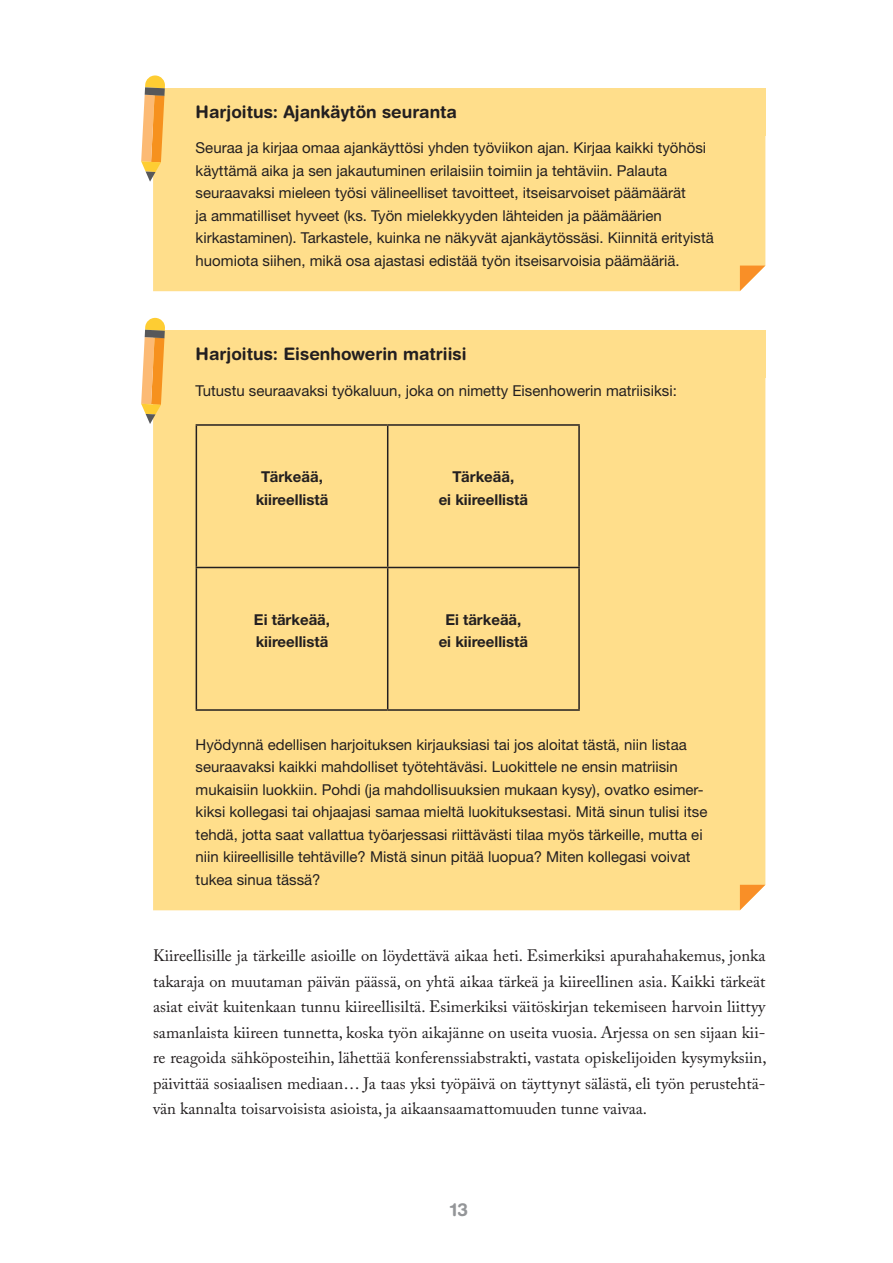
<style>
.page{position:relative;width:893px;height:1263px;background:#fff}
.page>*{position:absolute;margin:0;border:0;box-sizing:border-box;transform-origin:0 0}
.t1{font:700 18px "Helvetica Rounded LT Std";color:#939598}
.HARJOISTUS_otsikko{font:700 17.25px "Helvetica Rounded LT Std";color:#231f20}
.LEIPA{font:16.5px/25.5px "Adobe Caslon Pro";color:#231f20;text-align:justify}
.HARJOITUS_leipa{font:15px/22.5px "Helvetica Neue LT Std";color:#231f20}
.t2{font:700 15px/22.5px "Helvetica Neue LT Std";color:#231f20;text-align:center}
</style>
<div class="page">
<div style="left:153px;top:88px;width:612px;height:47px;background:#ffde8b"></div>
<div style="left:153px;top:135px;width:612px;height:156px;background:#ffde8b"></div>
<div style="left:153px;top:331px;width:612px;height:47px;background:#ffde8b"></div>
<div style="left:153px;top:378px;width:612px;height:532px;background:#ffde8b"></div>
<hr style="left:196px;top:424px;width:192px;height:2px;background:#231f20">
<hr style="left:196px;top:426px;width:1px;height:141px;background:#231f20">
<hr style="left:388px;top:424px;width:192px;height:2px;background:#231f20">
<hr style="left:387px;top:426px;width:1px;height:141px;background:#231f20">
<hr style="left:578px;top:426px;width:2px;height:141px;background:#231f20">
<hr style="left:196px;top:567px;width:192px;height:1px;background:#231f20">
<hr style="left:196px;top:568px;width:1px;height:141px;background:#231f20">
<hr style="left:388px;top:567px;width:192px;height:1px;background:#231f20">
<hr style="left:387px;top:568px;width:1px;height:141px;background:#231f20">
<hr style="left:578px;top:568px;width:2px;height:141px;background:#231f20">
<hr style="left:196px;top:709px;width:192px;height:2px;background:#231f20">
<hr style="left:388px;top:709px;width:192px;height:2px;background:#231f20">
<svg style="left:141px;top:75px;width:24px;height:107px;background:#eeb96b"></svg>
<svg style="left:141px;top:318px;width:24px;height:106px;background:#eeb96a"></svg>
<svg style="left:740px;top:266px;width:25px;height:25px"></svg>
<svg style="left:740px;top:885px;width:25px;height:25px"></svg>
<p class="HARJOISTUS_otsikko" style="left:196px;top:101px;width:263px">Harjoitus: Ajankäytön seuranta</p>
<p class="HARJOITUS_leipa" style="left:196px;top:136px;width:520px">Seuraa ja kirjaa omaa ajankäyttösi yhden työviikon ajan. Kirjaa kaikki työhösi käyttämä aika ja sen jakautuminen erilaisiin toimiin ja tehtäviin. Palauta seuraavaksi mieleen työsi välineelliset tavoitteet, itseisarvoiset päämäärät<br>ja ammatilliset hyveet (ks. Työn mielekkyyden lähteiden ja päämäärien kirkastaminen). Tarkastele, kuinka ne näkyvät ajankäytössäsi. Kiinnitä erityistä huomiota siihen, mikä osa ajastasi edistää työn itseisarvoisia päämääriä.</p>
<p class="HARJOISTUS_otsikko" style="left:196px;top:344px;width:273px">Harjoitus: Eisenhowerin matriisi</p>
<p class="HARJOITUS_leipa" style="left:196px;top:379px;width:483px">Tutustu seuraavaksi työkaluun, joka on nimetty Eisenhowerin matriisiksi:</p>
<p class="t2" style="left:256px;top:465px;width:74px">Tärkeää, kiireellistä</p>
<p class="t2" style="left:439px;top:465px;width:91px">Tärkeää,<br>ei kiireellistä</p>
<p class="t2" style="left:254px;top:608px;width:78px;text-align:left">Ei tärkeää, kiireellistä</p>
<p class="t2" style="left:439px;top:608px;width:91px">Ei tärkeää, ei kiireellistä</p>
<p class="HARJOITUS_leipa" style="left:196px;top:733px;width:513px">Hyödynnä edellisen harjoituksen kirjauksiasi tai jos aloitat tästä, niin listaa seuraavaksi kaikki mahdolliset työtehtäväsi. Luokittele ne ensin matriisin mukaisiin luokkiin. Pohdi (ja mahdollisuuksien mukaan kysy), ovatko esimer&shy;kiksi kollegasi tai ohjaajasi samaa mieltä luokituksestasi. Mitä sinun tulisi itse tehdä, jotta saat vallattua työarjessasi riittävästi tilaa myös tärkeille, mutta ei niin kiireellisille tehtäville? Mistä sinun pitää luopua? Miten kollegasi voivat tukea sinua tässä?</p>
<p class="LEIPA" style="left:153px;top:943px;width:615px">Kiireellisille ja tärkeille asioille on löydettävä aikaa heti. Esimerkiksi apurahahakemus, jonka takaraja on muutaman päivän päässä, on yhtä aikaa tärkeä ja kiireellinen asia. Kaikki tärkeät asiat eivät kuitenkaan tunnu kiireellisiltä. Esimerkiksi väitöskirjan tekemiseen harvoin liittyy samanlaista kiireen tunnetta, koska työn aikajänne on useita vuosia. Arjessa on sen sijaan kii&shy;re reagoida sähköposteihin, lähettää konferenssiabstrakti, vastata opiskelijoiden kysymyksiin, päivittää sosiaalisen mediaan… Ja taas yksi työpäivä on täyttynyt sälästä, eli työn perustehtä&shy;vän kannalta toisarvoisista asioista, ja aikaansaamattomuuden tunne vaivaa.</p>
<p class="t1" style="left:450px;top:1199px;width:20px">13</p>
</div>
